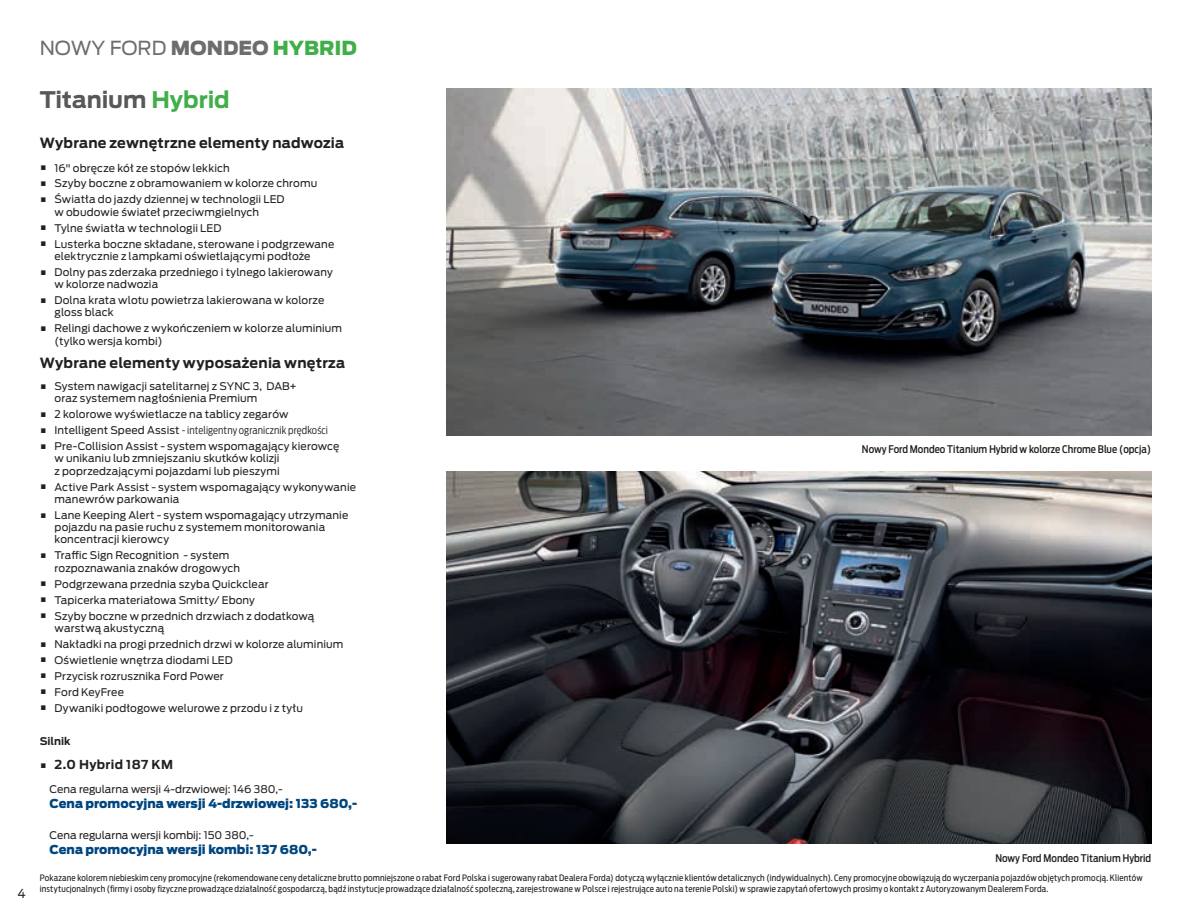
<style>
.page{position:relative;width:1191px;height:918px;background:#fff}
.page>*{position:absolute;margin:0;border:0;box-sizing:border-box;transform-origin:0 0}
.t1{font:700 22.75px "Ford Antenna";letter-spacing:-.005em;color:#57585a}
.t2{font:19.25px "Ford Antenna";color:#6c6d70}
.t3{font:700 14px "Ford Antenna";letter-spacing:.015em;color:#231f20}
.t4{font:900 12.25px "Ford Antenna";color:#01467f}
.t5{font:700 12.25px "Ford Antenna";letter-spacing:.025em;color:#231f20}
.t6{font:12.25px "Ford Antenna";color:#231f20}
.t7{font:10.5px/12.2px "Ford Antenna";letter-spacing:.01em;color:#231f20}
.t8{font:500 10.5px "Ford Antenna Cond";color:#231f20}
.t9{font:300 10.5px "Ford Antenna Cond";letter-spacing:.01em;color:#231f20}
.t10{font:700 10.5px "Ford Antenna";color:#231f20}
.t11{font:8.75px/10.5px "Ford Antenna Cond";letter-spacing:.02em;color:#231f20}
.s1{font-weight:900}
.s2{font-weight:900;color:#40ae49}
.s3{color:#40ae49}
.s4{font-weight:900;font-size:17.5px}
.s5{font-family:"Ford Antenna";font-weight:900;font-size:17.5px}
.s6{font-family:"Ford Antenna";font-weight:400}
</style>
<div class="page">
<img style="left:446px;top:88px;width:705px;height:347px">
<img style="left:446px;top:471px;width:705px;height:372px">
<p class="t6" style="left:17px;top:883px;width:10px">4</p>
<h2 class="t2" style="left:40px;top:32px;width:319px">NOWY FORD <span class="s1">MONDEO</span> <span class="s2">HYBRID</span></h2>
<h1 class="t1" style="left:40px;top:79px;width:191px">Titanium <span class="s3">Hybrid</span></h1>
<h3 class="t3" style="left:40px;top:130px;width:306px">Wybrane zewnętrzne elementy nadwozia</h3>
<p class="t7" style="left:40px;top:160px;width:192px"><span class="s4">•</span> 16" obręcze kół ze stopów lekkich</p>
<p class="t7" style="left:40px;top:176px;width:279px"><span class="s4">•</span> Szyby boczne z obramowaniem w kolorze chromu</p>
<p class="t7" style="left:55px;top:192px;width:231px;text-indent:-15px"><span class="s4">•</span> Światła do jazdy dziennej w technologii LED w obudowie świateł przeciwmgielnych</p>
<p class="t7" style="left:40px;top:220px;width:183px"><span class="s4">•</span> Tylne światła w technologii LED</p>
<p class="t7" style="left:55px;top:236px;width:281px;text-indent:-15px"><span class="s4">•</span> Lusterka boczne składane, sterowane i podgrzewane elektrycznie z lampkami oświetlającymi podłoże</p>
<p class="t7" style="left:55px;top:265px;width:280px;text-indent:-15px"><span class="s4">•</span> Dolny pas zderzaka przedniego i tylnego lakierowany w kolorze nadwozia</p>
<p class="t7" style="left:55px;top:293px;width:271px;text-indent:-15px"><span class="s4">•</span> Dolna krata wlotu powietrza lakierowana w kolorze gloss black</p>
<p class="t7" style="left:55px;top:321px;width:289px;text-indent:-15px"><span class="s4">•</span> Relingi dachowe z wykończeniem w kolorze aluminium (tylko wersja kombi)</p>
<h3 class="t3" style="left:40px;top:350px;width:307px">Wybrane elementy wyposażenia wnętrza</h3>
<p class="t7" style="left:55px;top:379px;width:244px;text-indent:-15px"><span class="s4">•</span> System nawigacji satelitarnej z SYNC 3, DAB+ oraz systemem nagłośnienia Premium</p>
<p class="t7" style="left:40px;top:407px;width:250px"><span class="s4">•</span> 2 kolorowe wyświetlacze na tablicy zegarów</p>
<p class="t9" style="left:40px;top:421px;width:290px"><span class="s5">•</span> <span class="s6">Intelligent Speed Assist</span> - inteligentny ogranicznik prędkości</p>
<p class="t7" style="left:55px;top:439px;width:286px;text-indent:-15px"><span class="s4">•</span> Pre-Collision Assist - system wspomagający kierowcę w unikaniu lub zmniejszaniu skutków kolizji<br>z poprzedzającymi pojazdami lub pieszymi</p>
<p class="t7" style="left:55px;top:479px;width:303px;text-indent:-15px"><span class="s4">•</span> Active Park Assist - system wspomagający wykonywanie manewrów parkowania</p>
<p class="t7" style="left:55px;top:508px;width:295px;text-indent:-15px"><span class="s4">•</span> Lane Keeping Alert - system wspomagający utrzymanie pojazdu na pasie ruchu z systemem monitorowania koncentracji kierowcy</p>
<p class="t7" style="left:55px;top:548px;width:187px;text-indent:-15px"><span class="s4">•</span> Traffic Sign Recognition - system rozpoznawania znaków drogowych</p>
<p class="t7" style="left:40px;top:576px;width:230px"><span class="s4">•</span> Podgrzewana przednia szyba Quickclear</p>
<p class="t7" style="left:40px;top:592px;width:217px"><span class="s4">•</span> Tapicerka materiałowa Smitty/ Ebony</p>
<p class="t7" style="left:55px;top:608px;width:261px;text-indent:-15px"><span class="s4">•</span> Szyby boczne w przednich drzwiach z dodatkową warstwą akustyczną</p>
<p class="t7" style="left:40px;top:636px;width:305px"><span class="s4">•</span> Nakładki na progi przednich drzwi w kolorze aluminium</p>
<p class="t7" style="left:40px;top:652px;width:195px"><span class="s4">•</span> Oświetlenie wnętrza diodami LED</p>
<p class="t7" style="left:40px;top:668px;width:186px"><span class="s4">•</span> Przycisk rozrusznika Ford Power</p>
<p class="t7" style="left:40px;top:684px;width:86px"><span class="s4">•</span> Ford KeyFree</p>
<p class="t7" style="left:40px;top:700px;width:265px"><span class="s4">•</span> Dywaniki podłogowe welurowe z przodu i z tyłu</p>
<p class="t10" style="left:40px;top:732px;width:32px">Silnik</p>
<p class="t5" style="left:40px;top:754px;width:135px"><span class="s4">•</span> 2.0 Hybrid 187 KM</p>
<p class="t7" style="left:50px;top:782px;width:235px">Cena regularna wersji 4-drzwiowej: 146 380,-</p>
<p class="t4" style="left:50px;top:792px;width:309px">Cena promocyjna wersji 4-drzwiowej: 133 680,-</p>
<p class="t7" style="left:50px;top:828px;width:206px">Cena regularna wersji kombij: 150 380,-</p>
<p class="t4" style="left:50px;top:838px;width:269px">Cena promocyjna wersji kombi: 137 680,-</p>
<p class="t8" style="left:862px;top:439px;width:291px">Nowy Ford Mondeo Titanium Hybrid w kolorze Chrome Blue (opcja)</p>
<p class="t8" style="left:995px;top:849px;width:157px">Nowy Ford Mondeo Titanium Hybrid</p>
<p class="t11" style="left:40px;top:871px;width:1104px">Pokazane kolorem niebieskim ceny promocyjne (rekomendowane ceny detaliczne brutto pomniejszone o rabat Ford Polska i sugerowany rabat Dealera Forda) dotyczą wyłącznie klientów detalicznych (indywidualnych). Ceny promocyjne obowiązują do wyczerpania pojazdów objętych promocją. Klientów instytucjonalnych (firmy i osoby fizyczne prowadzące działalność gospodarczą, bądź instytucje prowadzące działalność społeczną, zarejestrowane w Polsce i rejestrujące auto na terenie Polski) w sprawie zapytań ofertowych prosimy o kontakt z Autoryzowanym Dealerem Forda.</p>
</div>
